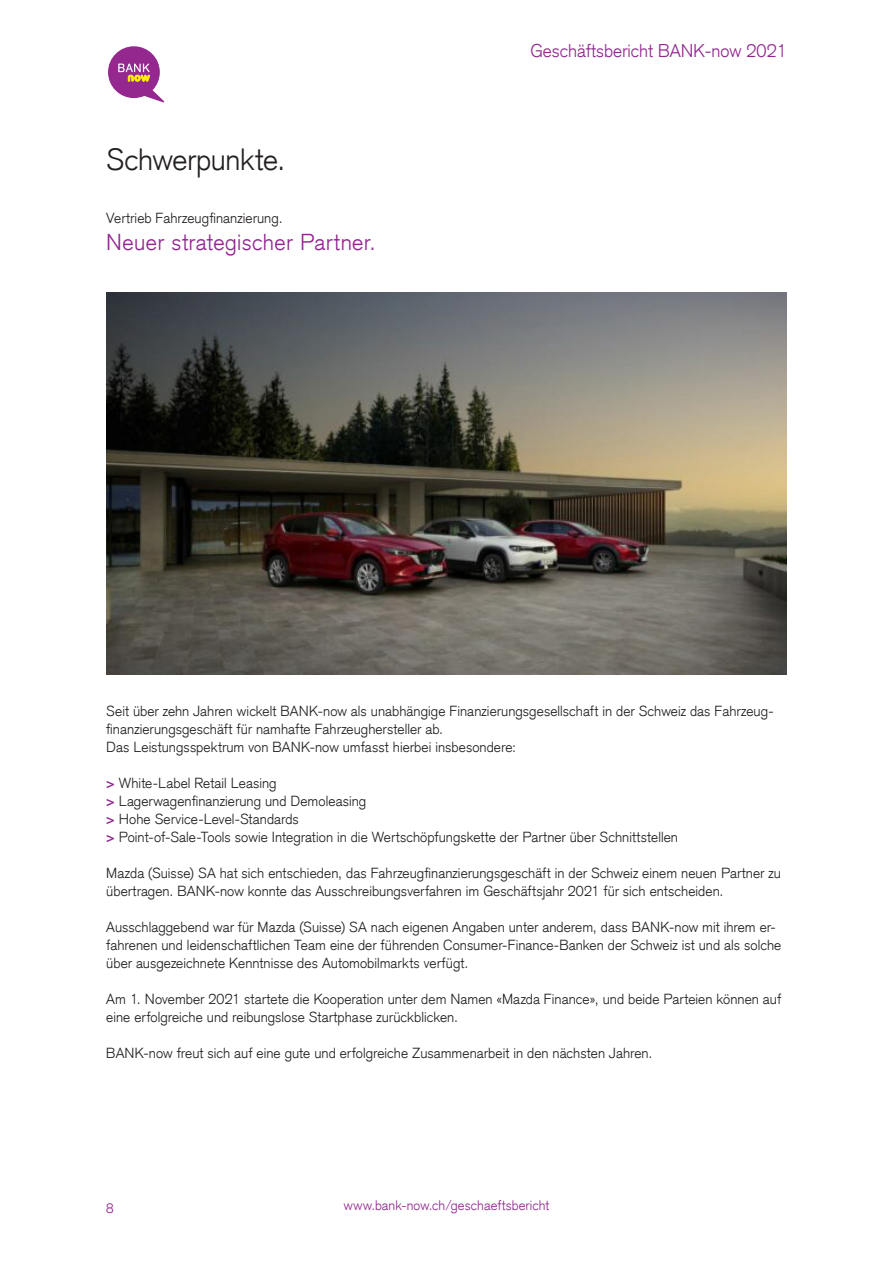
<style>
.page{position:relative;width:893px;height:1263px;background:#fff}
.page>*{position:absolute;margin:0;border:0;box-sizing:border-box;transform-origin:0 0}
.t1{font:300 30px "Credit Suisse Type";letter-spacing:-.01em;color:#231f20}
.t2{font:300 22.5px "Credit Suisse Type";letter-spacing:.015em;color:#90268f}
.t3{font:300 18px "Credit Suisse Type";color:#90268f}
.t4{font:300 14.25px/18px "Credit Suisse Type";letter-spacing:.005em;color:#231f20}
.t5{font:300 13.5px "Credit Suisse Type";letter-spacing:.005em;color:#90268f}
.s1{font-weight:700;color:#90268f}
</style>
<div class="page">
<svg style="left:108px;top:46px;width:56px;height:56px"></svg>
<img style="left:106px;top:292px;width:681px;height:383px">
<p class="t1" style="left:106px;top:142px;width:181px">Schwerpunkte.</p>
<p class="t4" style="left:106px;top:209px;width:178px">Vertrieb Fahrzeugfinanzierung.</p>
<p class="t2" style="left:106px;top:228px;width:271px">Neuer strategischer Partner.</p>
<p class="t3" style="left:531px;top:40px;width:258px">Geschäftsbericht BANK-now 2021</p>
<p class="t4" style="left:106px;top:702px;width:669px">Seit über zehn Jahren wickelt BANK-now als unabhängige Finanzierungsgesellschaft in der Schweiz das Fahrzeug&shy;finanzierungsgeschäft für namhafte Fahrzeughersteller ab.</p>
<p class="t4" style="left:106px;top:738px;width:411px">Das Leistungsspektrum von BANK-now umfasst hierbei insbesondere:</p>
<p class="t4" style="left:106px;top:774px;width:172px"><span class="s1">&gt;</span> White-Label Retail Leasing</p>
<p class="t4" style="left:106px;top:792px;width:261px"><span class="s1">&gt;</span> Lagerwagenfinanzierung und Demoleasing</p>
<p class="t4" style="left:106px;top:810px;width:194px"><span class="s1">&gt;</span> Hohe Service-Level-Standards</p>
<p class="t4" style="left:106px;top:828px;width:573px"><span class="s1">&gt;</span> Point-of-Sale-Tools sowie Integration in die Wertschöpfungskette der Partner über Schnittstellen</p>
<p class="t4" style="left:106px;top:864px;width:676px">Mazda (Suisse) SA hat sich entschieden, das Fahrzeugfinanzierungsgeschäft in der Schweiz einem neuen Partner zu übertragen. BANK-now konnte das Ausschreibungsverfahren im Geschäftsjahr 2021 für sich entscheiden.</p>
<p class="t4" style="left:106px;top:918px;width:676px">Ausschlaggebend war für Mazda (Suisse) SA nach eigenen Angaben unter anderem, dass BANK-now mit ihrem er&shy;fahrenen und leidenschaftlichen Team eine der führenden Consumer-Finance-Banken der Schweiz ist und als solche über ausgezeichnete Kenntnisse des Automobilmarkts verfügt.</p>
<p class="t4" style="left:106px;top:990px;width:676px">Am 1. November 2021 startete die Kooperation unter dem Namen «Mazda Finance», und beide Parteien können auf eine erfolgreiche und reibungslose Startphase zurückblicken.</p>
<p class="t4" style="left:106px;top:1044px;width:548px">BANK-now freut sich auf eine gute und erfolgreiche Zusammenarbeit in den nächsten Jahren.</p>
<p class="t5" style="left:106px;top:1200px;width:9px">8</p>
<p class="t5" style="left:344px;top:1197px;width:207px">www.bank-now.ch/geschaeftsbericht</p>
</div>
